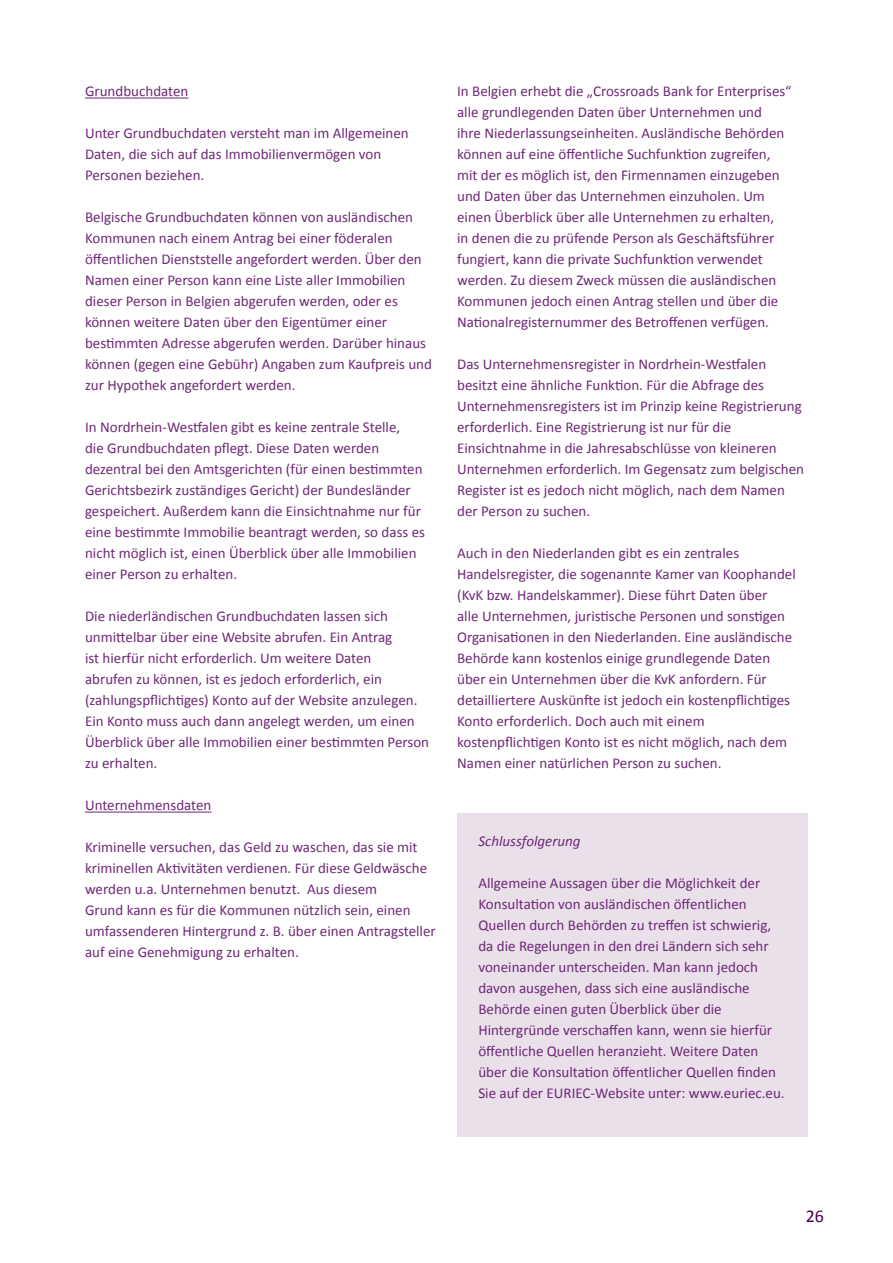
<style>
.page{position:relative;width:893px;height:1263px;background:#fff}
.page>*{position:absolute;margin:0;border:0;box-sizing:border-box;transform-origin:0 0}
.t1{font:18px "Calibri";color:#4b0048}
.t2{font:15px/21px "Calibri";color:#6f2877}
.t3{font:italic 15px "Calibri";color:#6f2877}
</style>
<div class="page">
<hr style="left:85px;top:97px;width:103px;height:1px;background:#6f2877">
<hr style="left:85px;top:811px;width:127px;height:1px;background:#6f2877">
<div style="left:457px;top:813px;width:351px;height:323px;background:#e9e0ea"></div>
<p class="t2" style="left:85px;top:80px;width:105px">Grundbuchdaten</p>
<p class="t2" style="left:85px;top:122px;width:325px">Unter Grundbuchdaten versteht man im Allgemeinen<br>Daten, die sich auf das Immobilienvermögen von<br>Personen beziehen.</p>
<p class="t2" style="left:85px;top:206px;width:348px">Belgische Grundbuchdaten können von ausländischen Kommunen nach einem Antrag bei einer föderalen öffentlichen Dienststelle angefordert werden. Über den Namen einer Person kann eine Liste aller Immobilien dieser Person in Belgien abgerufen werden, oder es können weitere Daten über den Eigentümer einer bestimmten Adresse abgerufen werden. Darüber hinaus können (gegen eine Gebühr) Angaben zum Kaufpreis und zur Hypothek angefordert werden.</p>
<p class="t2" style="left:85px;top:416px;width:342px">In Nordrhein-Westfalen gibt es keine zentrale Stelle,<br>die Grundbuchdaten pflegt. Diese Daten werden dezentral bei den Amtsgerichten (für einen bestimmten Gerichtsbezirk zuständiges Gericht) der Bundesländer gespeichert. Außerdem kann die Einsichtnahme nur für eine bestimmte Immobilie beantragt werden, so dass es nicht möglich ist, einen Überblick über alle Immobilien einer Person zu erhalten.</p>
<p class="t2" style="left:85px;top:605px;width:346px">Die niederländischen Grundbuchdaten lassen sich unmittelbar über eine Website abrufen. Ein Antrag<br>ist hierfür nicht erforderlich. Um weitere Daten<br>abrufen zu können, ist es jedoch erforderlich, ein (zahlungspflichtiges) Konto auf der Website anzulegen.<br>Ein Konto muss auch dann angelegt werden, um einen Überblick über alle Immobilien einer bestimmten Person zu erhalten.</p>
<p class="t2" style="left:85px;top:794px;width:128px">Unternehmensdaten</p>
<p class="t2" style="left:85px;top:836px;width:352px">Kriminelle versuchen, das Geld zu waschen, das sie mit kriminellen Aktivitäten verdienen. Für diese Geldwäsche werden u.a. Unternehmen benutzt. Aus diesem<br>Grund kann es für die Kommunen nützlich sein, einen umfassenderen Hintergrund z. B. über einen Antragsteller auf eine Genehmigung zu erhalten.</p>
<p class="t2" style="left:457px;top:80px;width:336px">In Belgien erhebt die „Crossroads Bank for Enterprises“ alle grundlegenden Daten über Unternehmen und<br>ihre Niederlassungseinheiten. Ausländische Behörden können auf eine öffentliche Suchfunktion zugreifen, mit der es möglich ist, den Firmennamen einzugeben und Daten über das Unternehmen einzuholen. Um einen Überblick über alle Unternehmen zu erhalten,<br>in denen die zu prüfende Person als Geschäftsführer fungiert, kann die private Suchfunktion verwendet werden. Zu diesem Zweck müssen die ausländischen Kommunen jedoch einen Antrag stellen und über die Nationalregisternummer des Betroffenen verfügen.</p>
<p class="t2" style="left:457px;top:353px;width:349px">Das Unternehmensregister in Nordrhein-Westfalen besitzt eine ähnliche Funktion. Für die Abfrage des Unternehmensregisters ist im Prinzip keine Registrierung erforderlich. Eine Registrierung ist nur für die Einsichtnahme in die Jahresabschlüsse von kleineren Unternehmen erforderlich. Im Gegensatz zum belgischen Register ist es jedoch nicht möglich, nach dem Namen der Person zu suchen.</p>
<p class="t2" style="left:457px;top:542px;width:340px">Auch in den Niederlanden gibt es ein zentrales Handelsregister, die sogenannte Kamer van Koophandel (KvK bzw. Handelskammer). Diese führt Daten über<br>alle Unternehmen, juristische Personen und sonstigen Organisationen in den Niederlanden. Eine ausländische Behörde kann kostenlos einige grundlegende Daten über ein Unternehmen über die KvK anfordern. Für detailliertere Auskünfte ist jedoch ein kostenpflichtiges Konto erforderlich. Doch auch mit einem kostenpflichtigen Konto ist es nicht möglich, nach dem Namen einer natürlichen Person zu suchen.</p>
<p class="t3" style="left:478px;top:830px;width:104px">Schlussfolgerung</p>
<p class="t2" style="left:478px;top:872px;width:308px">Allgemeine Aussagen über die Möglichkeit der Konsultation von ausländischen öffentlichen Quellen durch Behörden zu treffen ist schwierig, da die Regelungen in den drei Ländern sich sehr voneinander unterscheiden. Man kann jedoch davon ausgehen, dass sich eine ausländische Behörde einen guten Überblick über die Hintergründe verschaffen kann, wenn sie hierfür öffentliche Quellen heranzieht. Weitere Daten über die Konsultation öffentlicher Quellen finden Sie auf der EURIEC-Website unter: www.euriec.eu.</p>
<p class="t1" style="left:806px;top:1204px;width:20px">26</p>
</div>
